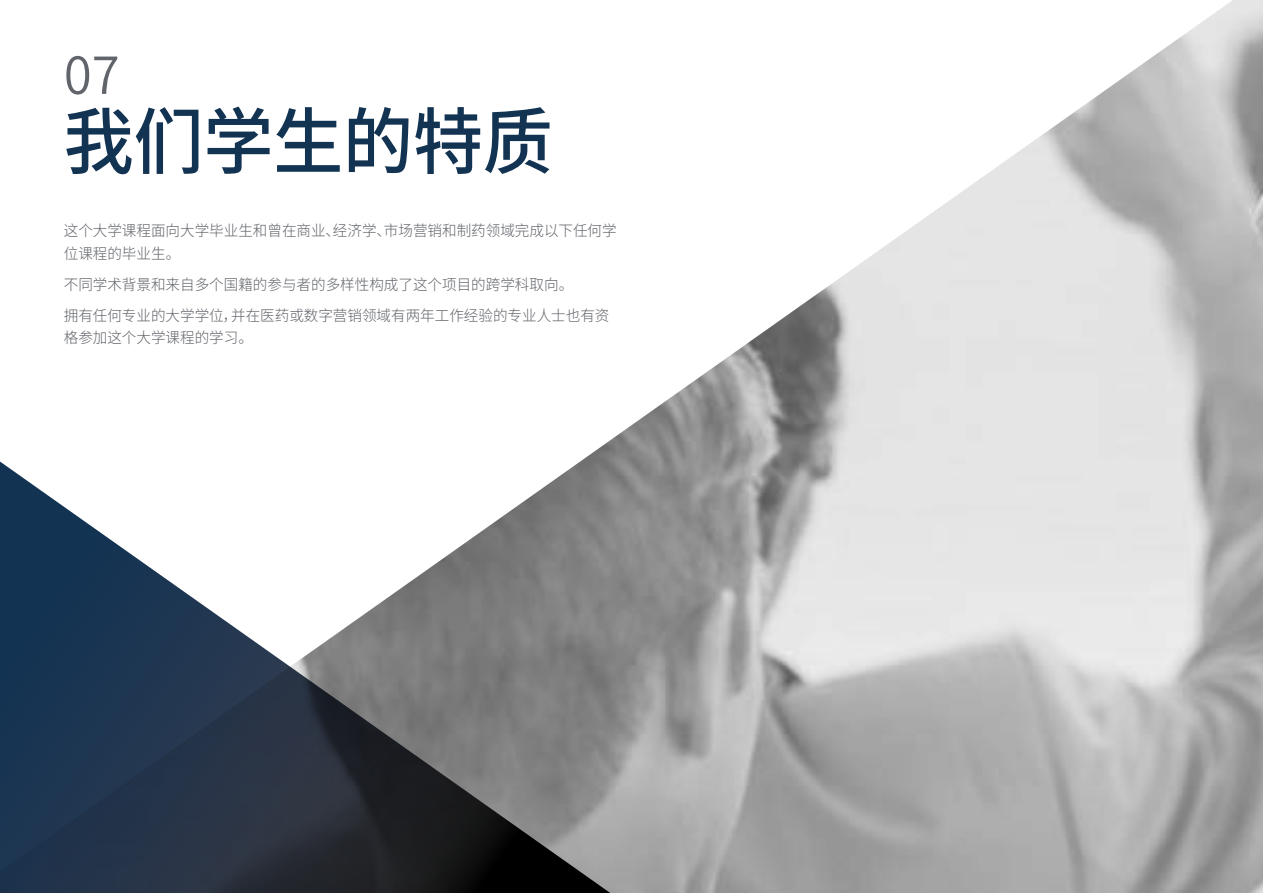
<style>
.page{position:relative;width:1263px;height:893px;background:#fff}
.page>*{position:absolute;margin:0;border:0;box-sizing:border-box;transform-origin:0 0}
.t1{font:500 72px "Source Han Sans CN";color:#123352}
.t2{font:52.5px "Source Han Sans CN";color:#61646a}
.t3{font:300 15px/22.5px "Source Han Sans CN";color:#61646a}
</style>
<div class="page">
<img style="left:602px;top:0;width:661px;height:893px">
<svg style="left:0;top:446px;width:640px;height:447px"></svg>
<h2 class="t2" style="left:64px;top:45px;width:57px">07</h2>
<h1 class="t1" style="left:64px;top:101px;width:490px">我们学生的特质</h1>
<p class="t3" style="left:64px;top:220px;width:554px">这个大学课程面向大学毕业生和曾在商业、经济学、市场营销和制药领域完成以下任何学位课程的毕业生。</p>
<p class="t3" style="left:64px;top:269px;width:547px;line-height:31px">不同学术背景和来自多个国籍的参与者的多样性构成了这个项目的跨学科取向。<br>拥有任何专业的大学学位，并在医药或数字营销领域有两年工作经验的专业人士也有资</p>
<p class="t3" style="left:64px;top:327px;width:191px">格参加这个大学课程的学习。</p>
</div>
